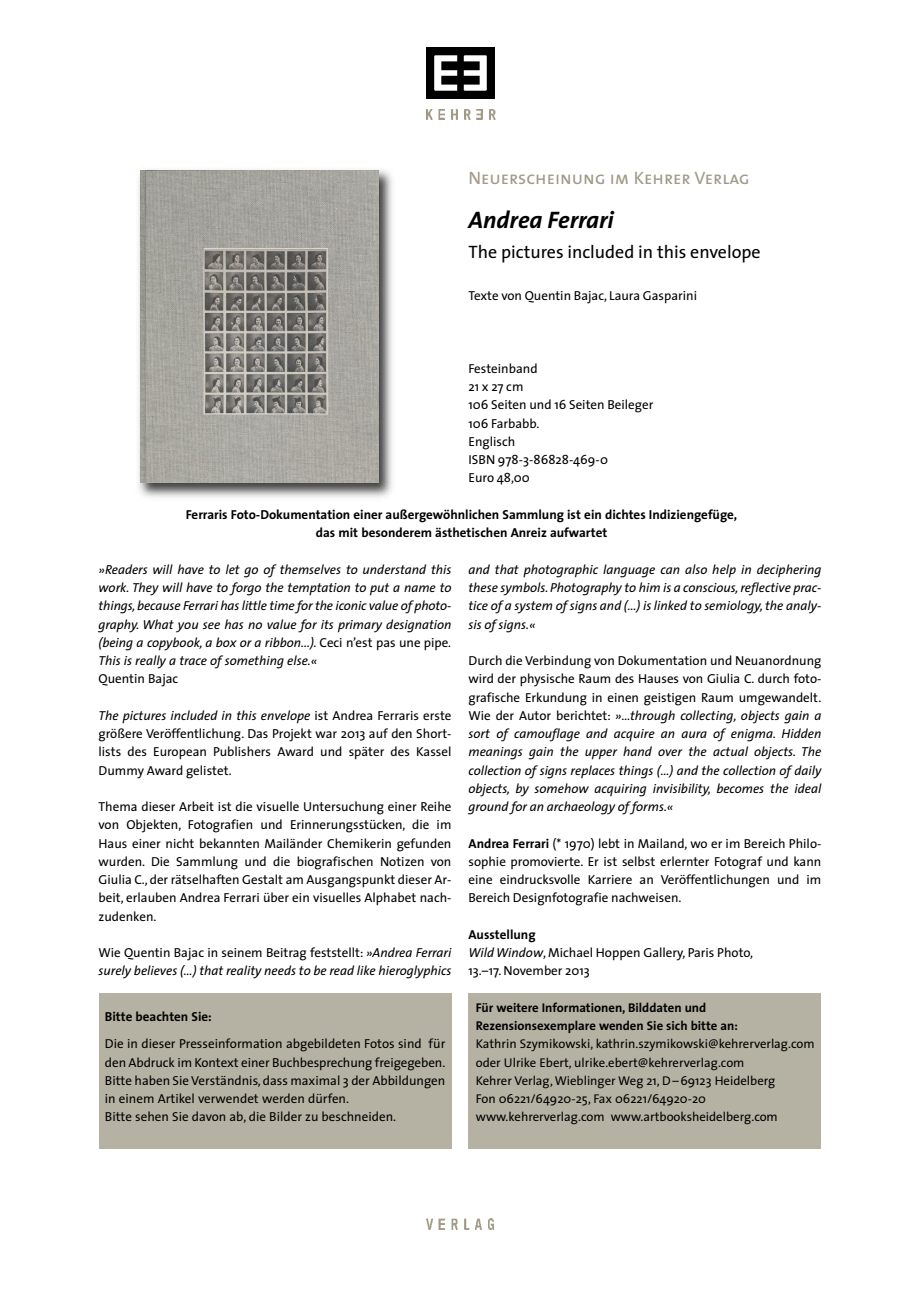
<style>
.page{position:relative;width:920px;height:1290px;background:#fff}
.page>*{position:absolute;margin:0;border:0;box-sizing:border-box;transform-origin:0 0}
.t1{font:italic 700 24px "The Sans";color:#000}
.t2{font:18px "The Sans";color:#000}
.t3{font:18px "The Sans Caps";color:#a19a87}
.t4{font:13.05px/18.3px "The Sans";color:#000;text-align:justify}
.t5{font:italic 13.05px/18.3px "The Sans";color:#000;text-align:justify}
.t6{font:700 13.05px/18.3px "The Sans";color:#000;text-align:center}
.t7{font:12.75px/18.3px "The Sans";color:#000}
.t8{font:700 12.75px/18.3px "The Sans";color:#000}
.s1{font-style:normal}
.s2{font-style:italic}
.s3{font-weight:700}
</style>
<div class="page">
<img style="left:426px;top:1219px;width:68px;height:10px">
<img style="left:426px;top:48px;width:68px;height:51px">
<img style="left:426px;top:109px;width:70px;height:11px">
<div style="left:468px;top:993px;width:353px;height:156px;background:#b5b2a4"></div>
<div style="left:99px;top:993px;width:352px;height:156px;background:#b5b2a4"></div>
<img style="left:138px;top:169px;width:254px;height:329px">
<img style="left:140px;top:171px;width:238px;height:312px">
<h2 class="t3" style="left:468px;top:172px;width:283px">Neuerscheinung im Kehrer Verlag</h2>
<h1 class="t1" style="left:468px;top:210px;width:147px">Andrea Ferrari</h1>
<h2 class="t2" style="left:468px;top:245px;width:294px">The pictures included in this envelope</h2>
<p class="t4" style="left:468px;top:288px;width:230px">Texte von Quentin Bajac, Laura Gasparini</p>
<p class="t4" style="left:468px;top:361px;width:186px;text-align:left">Festeinband<br>21x27cm<br>106 Seiten und 16 Seiten Beileger<br>106 Farbabb.<br>Englisch<br>ISBN 978-3-86828-469-0<br>Euro 48,00</p>
<p class="t6" style="left:186px;top:507px;width:553px">Ferraris Foto-Dokumentation einer außergewöhnlichen Sammlung ist ein dichtes Indiziengefüge, das mit besonderem ästhetischen Anreiz aufwartet</p>
<p class="t5" style="left:99px;top:561px;width:354px">»Readers will have to let go of themselves to understand this work. They will have to forgo the temptation to put a name to things,because Ferrari has little time for the iconic value of photo&shy;graphy. What you see has no value for its primary designation (being a copybook, a box or a ribbon...). <span class="s1">Ceci n’est pas une pipe</span>.<br>This is really a trace of something else.«</p>
<p class="t4" style="left:99px;top:671px;width:81px">Quentin Bajac</p>
<p class="t4" style="left:99px;top:707px;width:354px"><span class="s2">The pictures included in this envelope</span> ist Andrea Ferraris erste größere Veröffentlichung. Das Projekt war 2013 auf den Short&shy;lists des European Publishers Award und später des Kassel Dummy Award gelistet.</p>
<p class="t4" style="left:99px;top:799px;width:354px">Thema dieser Arbeit ist die visuelle Untersuchung einer Reihe von Objekten, Fotografien und Erinnerungsstücken, die im Haus einer nicht bekannten Mailänder Chemikerin gefunden wurden. Die Sammlung und die biografischen Notizen von Giulia C., der rätselhaften Gestalt am Ausgangspunkt dieser Ar&shy;beit, erlauben Andrea Ferrari über ein visuelles Alphabet nach&shy;zudenken.</p>
<p class="t5" style="left:99px;top:945px;width:354px"><span class="s1">Wie Quentin Bajac in seinem Beitrag feststellt:</span> »Andrea Ferrari surely believes (…) that reality needs to be read like hieroglyphics</p>
<p class="t6" style="left:105px;top:1009px;width:108px">Bitte beachten Sie:</p>
<p class="t4" style="left:105px;top:1036px;width:342px;text-align:left">Die in dieser Presseinformation abgebildeten Fotos sind für den Abdruck im Kontext einer Buchbesprechung freigegeben.<br>Bitte haben Sie Verständnis, dass maximal 3 der Abbildungen in einem Artikel verwendet werden dürfen.<br>Bitte sehen Sie davon ab, die Bilder zu beschneiden.</p>
<p class="t5" style="left:468px;top:561px;width:354px">and that photographic language can also help in deciphering these symbols. Photography to him is a conscious,reflective prac&shy;tice of a system of signs and (…) is linked to semiology, the analy&shy;sis of signs.«</p>
<p class="t5" style="left:468px;top:653px;width:354px"><span class="s1">Durch die Verbindung von Dokumentation und Neuanordnung wird der physische Raum des Hauses von Giulia C. durch foto&shy;grafische Erkundung in einen geistigen Raum umgewandelt.<br>Wie der Autor berichtet:</span> »<span class="s1">…</span>through collecting, objects gain a sort of camouflage and acquire an aura of enigma. Hidden meanings gain the upper hand over the actual objects. The collection of signs replaces things (…) and the collection of daily objects, by somehow acquiring invisibility, becomes the ideal ground for an archaeology of forms.«</p>
<p class="t4" style="left:468px;top:835px;width:354px"><span class="s3">Andrea Ferrari</span> (* 1970) lebt in Mailand, wo er im Bereich Philo&shy;sophie promovierte. Er ist selbst erlernter Fotograf und kann eine eindrucksvolle Karriere an Veröffentlichungen und im Bereich Designfotografie nachweisen.</p>
<p class="t4" style="left:468px;top:926px;width:286px;text-align:left"><span class="s3">Ausstellung<br></span><span class="s2">Wild Window</span>, Michael Hoppen Gallery, Paris Photo,<br>13.–17. November 2013</p>
<p class="t8" style="left:476px;top:1000px;width:264px">Für weitere Informationen, Bilddaten und<br>Rezensionsexemplare wenden Sie sich bitte an:</p>
<p class="t7" style="left:476px;top:1036px;width:340px">Kathrin Szymikowski, kathrin.szymikowski@kehrerverlag.com oder Ulrike Ebert, ulrike.ebert@kehrerverlag.com<br>Kehrer Verlag,Wieblinger Weg 21, D–69123 Heidelberg<br>Fon 06221/64920-25, Fax 06221/64920-20 www.kehrerverlag.com www.artbooksheidelberg.com</p>
</div>
